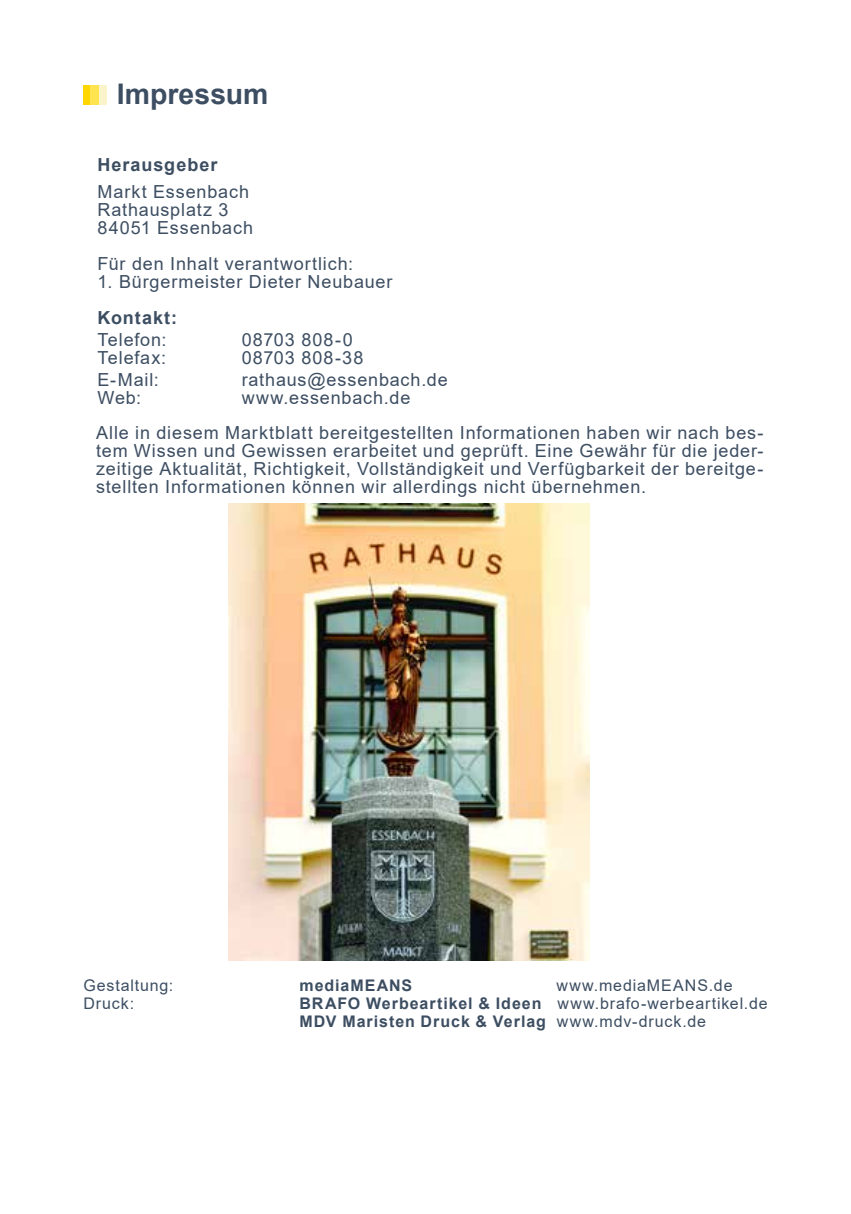
<style>
.page{position:relative;width:851px;height:1214px;background:#fff}
.page>*{position:absolute;margin:0;border:0;box-sizing:border-box;transform-origin:0 0}
.t1{font:700 28.4px "Arial";color:#3d4e62}
.t2{font:18px/18px "Arial";letter-spacing:.045em;color:#3d4e62}
.t3{font:700 18px "Arial";letter-spacing:.055em;color:#3d4e62}
.t4{font:700 16px/18px "Arial";letter-spacing:.06em;color:#3d4e62}
.t5{font:16px "Arial";letter-spacing:.055em;color:#3d4e62}
.s1{font-weight:400}
</style>
<div class="page">
<div style="left:85px;top:85px;width:22px;height:20px;background:#fbf4ca"></div>
<div style="left:85px;top:85px;width:13px;height:20px;background:#ffe34f"></div>
<div style="left:83px;top:85px;width:7px;height:20px;background:#fed700"></div>
<img style="left:229px;top:504px;width:360px;height:456px">
<h1 class="t1" style="left:117px;top:74px;width:153px">Impressum</h1>
<p class="t3" style="left:98px;top:152px;width:121px">Herausgeber</p>
<p class="t2" style="left:98px;top:182px;width:157px">Markt Essenbach<br>Rathausplatz 3<br>84051 Essenbach</p>
<p class="t2" style="left:98px;top:254px;width:257px">Für den Inhalt verantwortlich:</p>
<p class="t2" style="left:98px;top:272px;width:296px">1. Bürgermeister Dieter Neubauer</p>
<p class="t3" style="left:98px;top:305px;width:81px">Kontakt:</p>
<p class="t2" style="left:98px;top:330px;width:70px">Telefon:</p>
<p class="t2" style="left:242px;top:330px;width:113px">08703 808-0</p>
<p class="t2" style="left:98px;top:348px;width:70px">Telefax:</p>
<p class="t2" style="left:242px;top:348px;width:123px">08703 808-38</p>
<p class="t2" style="left:98px;top:370px;width:63px">E-Mail:</p>
<p class="t2" style="left:242px;top:370px;width:208px">rathaus@essenbach.de</p>
<p class="t2" style="left:98px;top:388px;width:45px">Web:</p>
<p class="t2" style="left:242px;top:388px;width:170px">www.essenbach.de</p>
<p class="t2" style="left:96px;top:423px;width:668px;text-align:justify">Alle in diesem Marktblatt bereitgestellten Informationen haben wir nach bes&shy;tem Wissen und Gewissen erarbeitet und geprüft. Eine Gewähr für die jeder&shy;zeitige Aktualität, Richtigkeit, Vollständigkeit und Verfügbarkeit der bereitge&shy;stellten Informationen können wir allerdings nicht übernehmen.</p>
<p class="t5" style="left:83px;top:974px;width:91px">Gestaltung:</p>
<p class="t4" style="left:299px;top:976px;width:114px">mediaMEANS</p>
<p class="t5" style="left:556px;top:974px;width:178px">www.mediaMEANS.de</p>
<p class="t5" style="left:83px;top:992px;width:52px">Druck:</p>
<p class="t4" style="left:299px;top:994px;width:469px">BRAFO Werbeartikel &amp; Ideen <span class="s1">www.brafo-werbeartikel.de<br></span>MDV Maristen Druck &amp; Verlag <span class="s1">www.mdv-druck.de</span></p>
</div>
